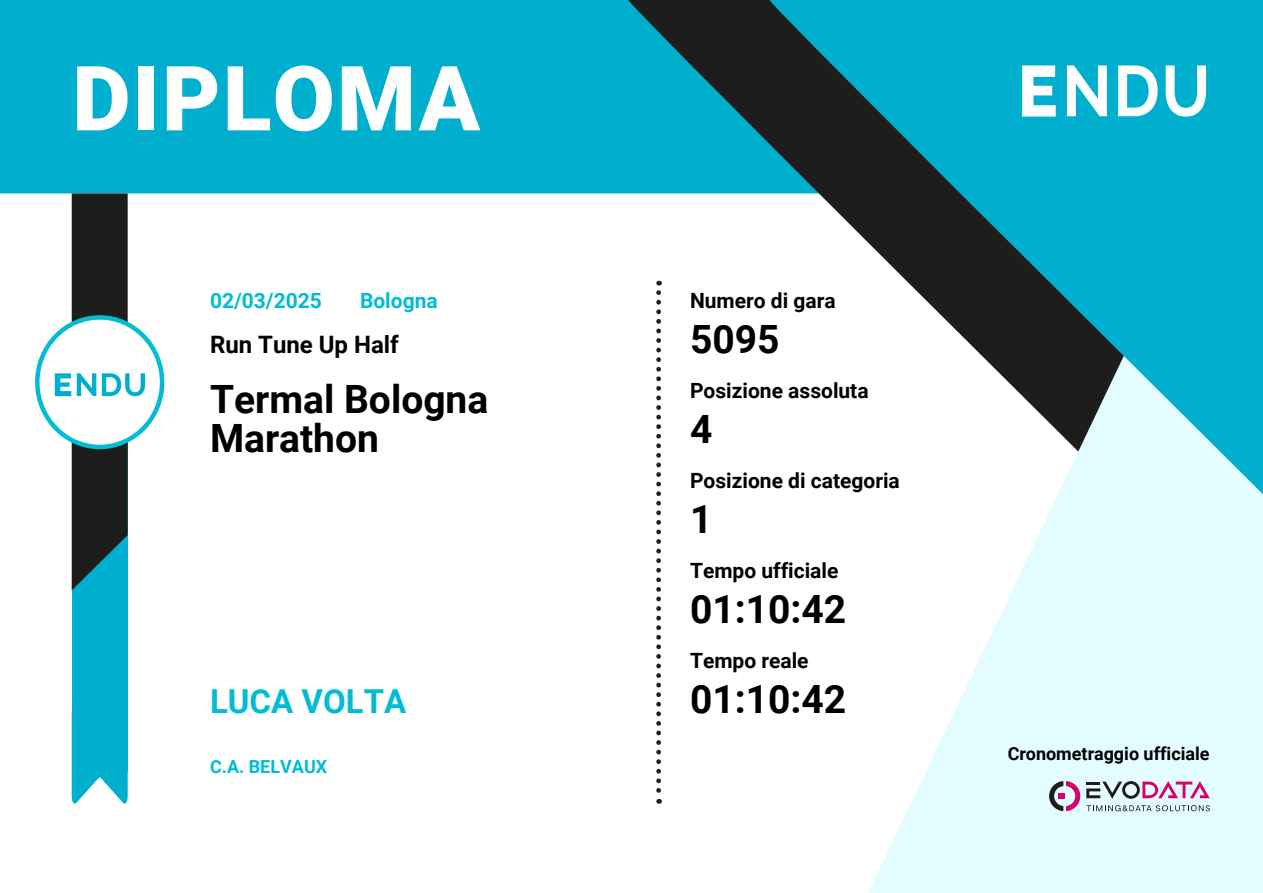
<style>
.page{position:relative;width:1263px;height:893px;background:#fff}
.page>*{position:absolute;margin:0;border:0;box-sizing:border-box;transform-origin:0 0}
.t1{font:900 90px "Roboto";letter-spacing:.025em;color:#fff}
.t2{font:700 39px/39px "Roboto";color:#000}
.t3{font:700 33px "Roboto";color:#00bcd4}
.t4{font:700 24px "Roboto";color:#000}
.t5{font:700 21px "Roboto";color:#000}
.t6{font:700 21px "Roboto";color:#00bcd4}
.t7{font:700 18px "Roboto";color:#000}
.t8{font:700 18px "Roboto";color:#00bcd4}
</style>
<div class="page">
<div style="left:0;top:0;width:619px;height:193px;background:#00afce"></div>
<svg style="left:619px;top:0;width:144px;height:293px"></svg>
<svg style="left:868px;top:600px;width:395px;height:293px;fill:#e3fcff"></svg>
<svg style="left:763px;top:0;width:500px;height:600px"></svg>
<svg style="left:656px;top:293px;width:5px;height:511px"></svg>
<div style="left:72px;top:388px;width:56px;height:384px;background:#00afce"></div>
<svg style="left:72px;top:772px;width:56px;height:32px"></svg>
<svg style="left:35px;top:315px;width:129px;height:134px"></svg>
<svg style="left:55px;top:193px;width:90px;height:397px"></svg>
<svg style="left:1022px;top:65px;width:184px;height:52px"></svg>
<svg style="left:1049px;top:781px;width:31px;height:30px"></svg>
<svg style="left:1086px;top:781px;width:124px;height:18px;background:#c0a4bb"></svg>
<svg style="left:1086px;top:805px;width:124px;height:6px"></svg>
<h1 class="t1" style="left:72px;top:47px;width:409px">DIPLOMA</h1>
<p class="t6" style="left:210px;top:292px;width:113px">02/03/2025</p>
<p class="t6" style="left:360px;top:292px;width:79px">Bologna</p>
<p class="t4" style="left:210px;top:335px;width:190px">Run Tune Up Half</p>
<h2 class="t2" style="left:210px;top:384px;width:280px">Termal Bologna<br>Marathon</h2>
<h3 class="t3" style="left:210px;top:688px;width:198px">LUCA VOLTA</h3>
<p class="t8" style="left:210px;top:759px;width:119px">C.A. BELVAUX</p>
<p class="t5" style="left:690px;top:292px;width:147px">Numero di gara</p>
<h2 class="t2" style="left:690px;top:324px;width:91px">5095</h2>
<p class="t5" style="left:690px;top:382px;width:180px">Posizione assoluta</p>
<h2 class="t2" style="left:690px;top:414px;width:24px">4</h2>
<p class="t5" style="left:690px;top:472px;width:211px">Posizione di categoria</p>
<h2 class="t2" style="left:690px;top:504px;width:24px">1</h2>
<p class="t5" style="left:690px;top:562px;width:150px">Tempo ufficiale</p>
<h2 class="t2" style="left:690px;top:594px;width:158px">01:10:42</h2>
<p class="t5" style="left:690px;top:652px;width:120px">Tempo reale</p>
<h2 class="t2" style="left:690px;top:684px;width:158px">01:10:42</h2>
<p class="t7" style="left:1008px;top:743px;width:203px">Cronometraggio ufficiale</p>
</div>
